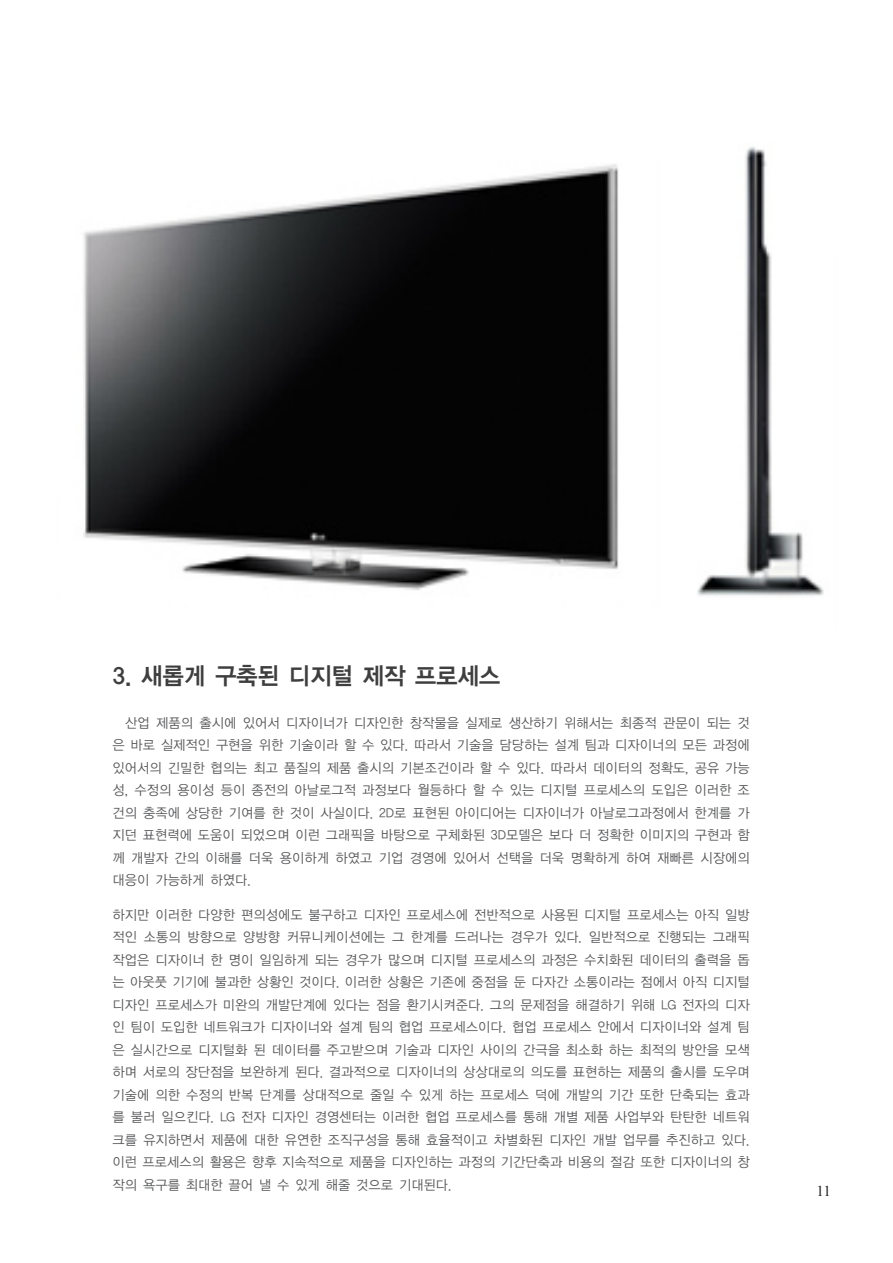
<style>
.page{position:relative;width:893px;height:1263px;background:#fff}
.page>*{position:absolute;margin:0;border:0;box-sizing:border-box;transform-origin:0 0}
.t1{font:24px "YDIYGO140 KSCPC EUC H";letter-spacing:-.075em;color:#3e3e3f;scale:.96 1}
.t2{font:15px "Times New Roman";color:#231f20}
.t3{font:13.5px/22.5px "YDIYGO120 KSCPC EUC H";letter-spacing:-.05em;color:#57585a;text-align:justify;scale:.96 1}
</style>
<div class="page">
<img style="left:83px;top:147px;width:741px;height:449px">
<p class="t1" style="left:112px;top:662px;width:407px">3. 새롭게 구축된 디지털 제작 프로세스</p>
<p class="t3" style="left:112px;top:712px;width:666px;text-indent:13px">산업 제품의 출시에 있어서 디자이너가 디자인한 창작물을 실제로 생산하기 위해서는 최종적 관문이 되는 것 은 바로 실제적인 구현을 위한 기술이라 할 수 있다. 따라서 기술을 담당하는 설계 팀과 디자이너의 모든 과정에 있어서의 긴밀한 협의는 최고 품질의 제품 출시의 기본조건이라 할 수 있다. 따라서 데이터의 정확도, 공유 가능 성, 수정의 용이성 등이 종전의 아날로그적 과정보다 월등하다 할 수 있는 디지털 프로세스의 도입은 이러한 조 건의 충족에 상당한 기여를 한 것이 사실이다. 2D로 표현된 아이디어는 디자이너가 아날로그과정에서 한계를 가 지던 표현력에 도움이 되었으며 이런 그래픽을 바탕으로 구체화된 3D모델은 보다 더 정확한 이미지의 구현과 함 께 개발자 간의 이해를 더욱 용이하게 하였고 기업 경영에 있어서 선택을 더욱 명확하게 하여 재빠른 시장에의 대응이 가능하게 하였다.</p>
<p class="t3" style="left:112px;top:904px;width:666px">하지만 이러한 다양한 편의성에도 불구하고 디자인 프로세스에 전반적으로 사용된 디지털 프로세스는 아직 일방 적인 소통의 방향으로 양방향 커뮤니케이션에는 그 한계를 드러나는 경우가 있다. 일반적으로 진행되는 그래픽 작업은 디자이너 한 명이 일임하게 되는 경우가 많으며 디지털 프로세스의 과정은 수치화된 데이터의 출력을 돕 는 아웃풋 기기에 불과한 상황인 것이다. 이러한 상황은 기존에 중점을 둔 다자간 소통이라는 점에서 아직 디지털 디자인 프로세스가 미완의 개발단계에 있다는 점을 환기시켜준다. 그의 문제점을 해결하기 위해 LG 전자의 디자 인 팀이 도입한 네트워크가 디자이너와 설계 팀의 협업 프로세스이다. 협업 프로세스 안에서 디자이너와 설계 팀 은 실시간으로 디지털화 된 데이터를 주고받으며 기술과 디자인 사이의 간극을 최소화 하는 최적의 방안을 모색 하며 서로의 장단점을 보완하게 된다. 결과적으로 디자이너의 상상대로의 의도를 표현하는 제품의 출시를 도우며 기술에 의한 수정의 반복 단계를 상대적으로 줄일 수 있게 하는 프로세스 덕에 개발의 기간 또한 단축되는 효과 를 불러 일으킨다. LG 전자 디자인 경영센터는 이러한 협업 프로세스를 통해 개별 제품 사업부와 탄탄한 네트워 크를 유지하면서 제품에 대한 유연한 조직구성을 통해 효율적이고 차별화된 디자인 개발 업무를 추진하고 있다. 이런 프로세스의 활용은 향후 지속적으로 제품을 디자인하는 과정의 기간단축과 비용의 절감 또한 디자이너의 창 작의 욕구를 최대한 끌어 낼 수 있게 해줄 것으로 기대된다.</p>
<p class="t2" style="left:816px;top:1181px;width:16px">11</p>
</div>
